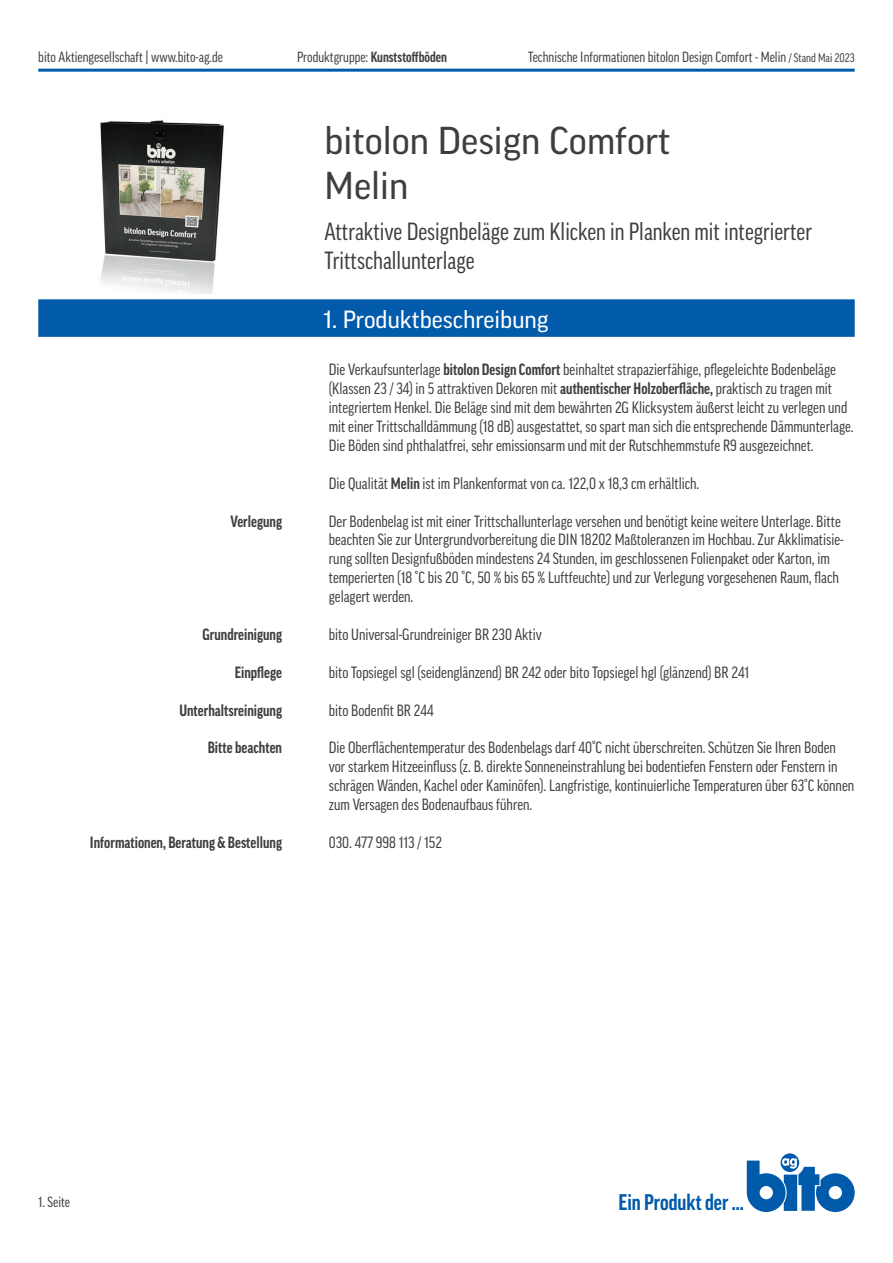
<style>
.page{position:relative;width:893px;height:1263px;background:#fff}
.page>*{position:absolute;margin:0;border:0;box-sizing:border-box;transform-origin:0 0}
.t1{font:37.5px/45px "Good Pro";color:#3e3e3f}
.t2{font:condensed 24px/28.8px "Good Pro";color:#3e3e3f}
.t3{font:24px "Good Pro";color:#fff}
.t4{font:700 condensed 21.9px "Good Pro";color:#015aaa}
.t5{font:condensed 15.75px/18.9px "Good Pro";color:#3e3e3f}
.t6{font:700 condensed 15.75px "Good Pro";color:#3e3e3f}
.t7{font:condensed 14.25px "Good Pro";color:#3e3e3f}
.t8{font:700 condensed 14.25px "Good Pro";color:#3e3e3f}
.s1{font-weight:400}
.s2{font-size:12px}
.s3{font-weight:700}
</style>
<div class="page">
<hr style="left:38px;top:69px;width:817px;height:3px;background:#015aaa">
<svg style="left:781px;top:1153px;width:18px;height:19px"></svg>
<svg style="left:747px;top:1158px;width:108px;height:54px"></svg>
<div style="left:38px;top:299px;width:817px;height:38px;background:#015aaa"></div>
<img style="left:100px;top:120px;width:124px;height:173px">
<p class="t7" style="left:38px;top:49px;width:186px">bito Aktiengesellschaft | www.bito-ag.de</p>
<p class="t8" style="left:297px;top:49px;width:151px"><span class="s1">Produktgruppe:</span> Kunststoffböden</p>
<p class="t7" style="left:528px;top:49px;width:328px">Technische Informationen bitolon Design Comfort - Melin <span class="s2">/ Stand Mai 2023</span></p>
<h1 class="t1" style="left:325px;top:118px;width:348px">bitolon Design Comfort<br>Melin</h1>
<h2 class="t2" style="left:325px;top:217px;width:489px">Attraktive Designbeläge zum Klicken in Planken mit integrierter<br>Trittschallunterlage</h2>
<p class="t6" style="left:231px;top:512px;width:53px">Verlegung</p>
<p class="t6" style="left:202px;top:625px;width:81px">Grundreinigung</p>
<p class="t6" style="left:235px;top:663px;width:49px">Einpflege</p>
<p class="t6" style="left:179px;top:701px;width:104px">Unterhaltsreinigung</p>
<p class="t6" style="left:208px;top:739px;width:76px">Bitte beachten</p>
<p class="t6" style="left:90px;top:833px;width:194px">Informationen, Beratung &amp; Bestellung</p>
<h2 class="t3" style="left:323px;top:306px;width:227px">1. Produktbeschreibung</h2>
<p class="t5" style="left:329px;top:360px;width:526px">Die Verkaufsunterlage <span class="s3">bitolon Design Comfort</span> beinhaltet strapazierfähige, pflegeleichte Bodenbeläge (Klassen 23 / 34) in 5 attraktiven Dekoren mit <span class="s3">authentischer Holzoberfläche,</span> praktisch zu tragen mit integriertem Henkel. Die Beläge sind mit dem bewährten 2G Klicksystem äußerst leicht zu verlegen und mit einer Trittschalldämmung (18 dB) ausgestattet, so spart man sich die entsprechende Dämmunterlage.<br>Die Böden sind phthalatfrei, sehr emissionsarm und mit der Rutschhemmstufe R9 ausgezeichnet.</p>
<p class="t5" style="left:329px;top:474px;width:372px">Die Qualität <span class="s3">Melin</span> ist im Plankenformat von ca. 122,0 x 18,3 cm erhältlich.</p>
<p class="t5" style="left:329px;top:511px;width:516px">Der Bodenbelag ist mit einer Trittschallunterlage versehen und benötigt keine weitere Unterlage. Bitte beachten Sie zur Untergrundvorbereitung die DIN 18202 Maßtoleranzen im Hochbau. Zur Akklimatisie&shy;rung sollten Designfußböden mindestens 24 Stunden, im geschlossenen Folienpaket oder Karton, im temperierten (18 °C bis 20 °C, 50 % bis 65 % Luftfeuchte) und zur Verlegung vorgesehenen Raum, flach gelagert werden.</p>
<p class="t5" style="left:329px;top:625px;width:215px">bito Universal-Grundreiniger BR 230 Aktiv</p>
<p class="t5" style="left:329px;top:663px;width:422px">bito Topsiegel sgl (seidenglänzend) BR 242 oder bito Topsiegel hgl (glänzend) BR 241</p>
<p class="t5" style="left:329px;top:700px;width:106px">bito Bodenfit BR 244</p>
<p class="t5" style="left:329px;top:738px;width:527px">Die Oberflächentemperatur des Bodenbelags darf 40°C nicht überschreiten. Schützen Sie Ihren Boden vor starkem Hitzeeinfluss (z. B. direkte Sonneneinstrahlung bei bodentiefen Fenstern oder Fenstern in schrägen Wänden, Kachel oder Kaminöfen). Langfristige, kontinuierliche Temperaturen über 63°C können zum Versagen des Bodenaufbaus führen.</p>
<p class="t5" style="left:329px;top:833px;width:115px">030. 477 998 113 / 152</p>
<p class="t7" style="left:38px;top:1194px;width:33px">1. Seite</p>
<h3 class="t4" style="left:618px;top:1190px;width:127px">Ein Produkt der ...</h3>
</div>
